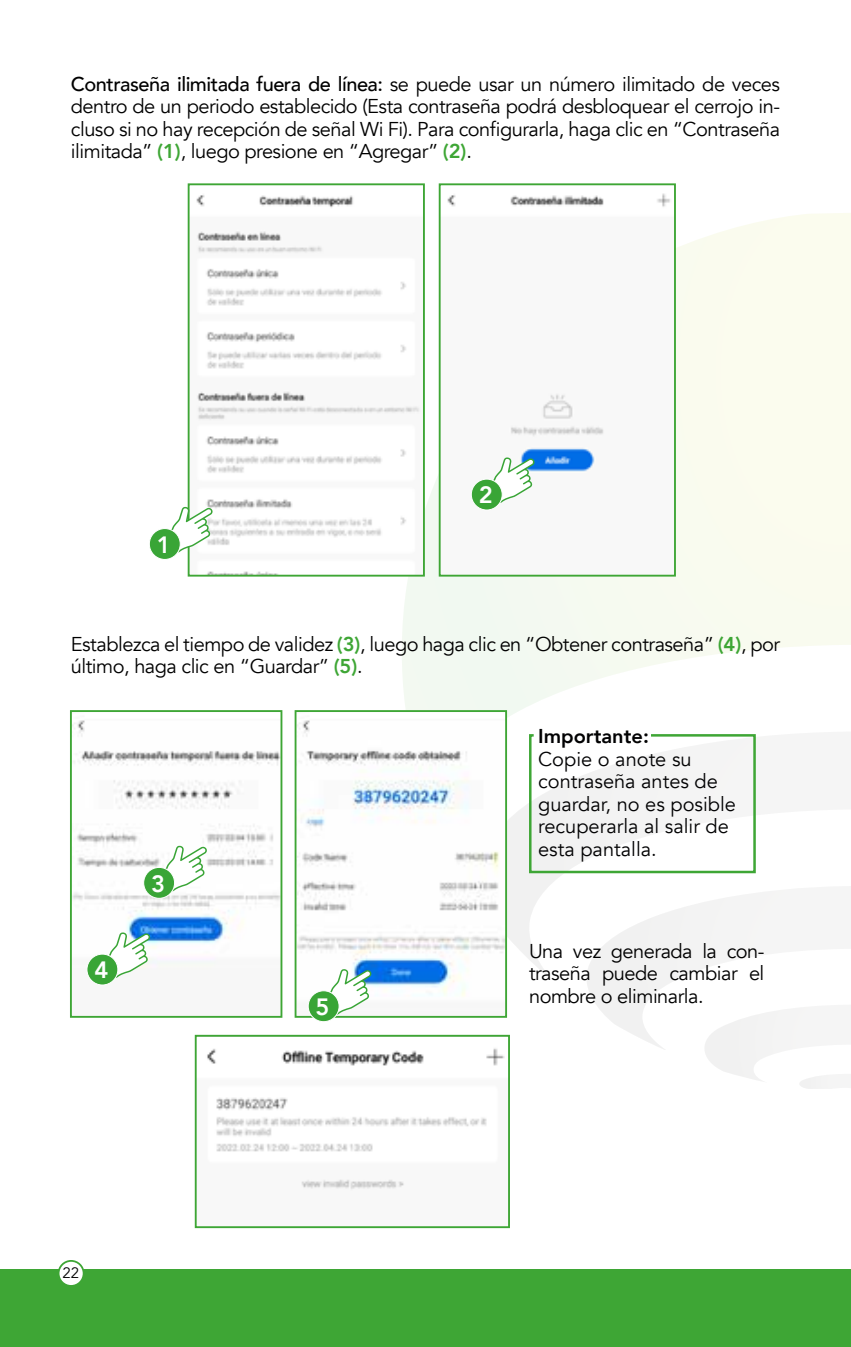
<style>
.page{position:relative;width:851px;height:1347px;background:#fff}
.page>*{position:absolute;margin:0;border:0;box-sizing:border-box;transform-origin:0 0}
.t1{font:800 23.5px "Avenir";color:#fff}
.t2{font:20px/22.5px "Avenir";letter-spacing:-.025em;color:#000;text-align:justify}
.t3{font:20px/22.5px "Avenir";color:#020203}
.t4{font:800 20px "Avenir";color:#020203}
.t5{font:15px "Avenir";color:#000}
.s1{font-weight:500}
.s2{font-weight:800;color:#3ea635}
</style>
<div class="page">
<svg style="left:587px;top:978px;width:243px;height:111px"></svg>
<svg style="left:507px;top:859px;width:278px;height:119px"></svg>
<svg style="left:401px;top:213px;width:449px;height:646px"></svg>
<div style="left:0;top:1269px;width:850px;height:77px;background:#3ea635"></div>
<div style="left:59px;top:1260px;width:25px;height:25px;background:#fff;border-radius:50%"></div>
<div style="left:58px;top:1259px;width:26px;height:27px;border:2px solid #3ea635;border-radius:50%"></div>
<img style="left:196px;top:195px;width:226px;height:378px">
<div style="left:188px;top:183px;width:237px;height:393px;border:2px solid #3ea635"></div>
<img style="left:73px;top:720px;width:206px;height:265px">
<div style="left:70px;top:710px;width:212px;height:307px;border:2px solid #3ea635"></div>
<img style="left:441px;top:193px;width:231px;height:380px">
<div style="left:438px;top:183px;width:237px;height:393px;border:2px solid #3ea635"></div>
<img style="left:297px;top:713px;width:207px;height:298px">
<div style="left:294px;top:710px;width:213px;height:307px;border:2px solid #3ea635"></div>
<svg style="left:171px;top:507px;width:42px;height:45px"></svg>
<div style="left:149px;top:528px;width:32px;height:32px;background:#39a536;border:1px solid #fff;border-radius:50%"></div>
<svg style="left:487px;top:457px;width:48px;height:46px"></svg>
<div style="left:471px;top:479px;width:31px;height:31px;background:#39a536;border:1px solid #fff;border-radius:50%"></div>
<img style="left:207px;top:1048px;width:298px;height:142px">
<div style="left:195px;top:1034px;width:315px;height:194px;border:2px solid #3ea635"></div>
<svg style="left:527px;top:733px;width:230px;height:141px"></svg>
<svg style="left:160px;top:845px;width:47px;height:46px"></svg>
<div style="left:143px;top:867px;width:32px;height:31px;background:#39a536;border:1px solid #fff;border-radius:50%"></div>
<svg style="left:103px;top:932px;width:48px;height:46px"></svg>
<div style="left:86px;top:953px;width:32px;height:32px;background:#39a536;border:1px solid #fff;border-radius:50%"></div>
<svg style="left:324px;top:969px;width:48px;height:46px"></svg>
<div style="left:308px;top:990px;width:31px;height:32px;background:#39a536;border:1px solid #fff;border-radius:50%"></div>
<hr style="left:850px;top:71px;width:1px;height:37px;background:#3ea635">
<p class="t2" style="left:71px;top:73px;width:710px"><span class="s1">Contraseña ilimitada fuera de línea:</span> se puede usar un número ilimitado de veces dentro de un periodo establecido (Esta contraseña podrá desbloquear el cerrojo in&shy;cluso si no hay recepción de señal Wi Fi). Para configurarla, haga clic en “Contraseña ilimitada” <span class="s2">(1)</span>, luego presione en “Agregar” <span class="s2">(2)</span>.</p>
<p class="t1" style="left:157px;top:526px;width:15px">1</p>
<p class="t1" style="left:478px;top:477px;width:15px">2</p>
<p class="t2" style="left:71px;top:633px;width:710px">Establezca el tiempo de validez <span class="s2">(3)</span>, luego haga clic en “Obtener contraseña” <span class="s2">(4)</span>, por último, haga clic en “Guardar” <span class="s2">(5)</span>.</p>
<p class="t1" style="left:94px;top:952px;width:15px">4</p>
<p class="t1" style="left:151px;top:865px;width:15px">3</p>
<p class="t5" style="left:63px;top:1263px;width:18px">22</p>
<p class="t1" style="left:315px;top:988px;width:15px">5</p>
<p class="t4" style="left:538px;top:720px;width:112px">Importante:</p>
<p class="t3" style="left:538px;top:748px;width:199px">Copie o anote su contraseña antes de guardar, no es posible recuperarla al salir de esta pantalla.</p>
<p class="t2" style="left:529px;top:940px;width:237px">Una vez generada la con&shy;traseña puede cambiar el nombre o eliminarla.</p>
</div>
